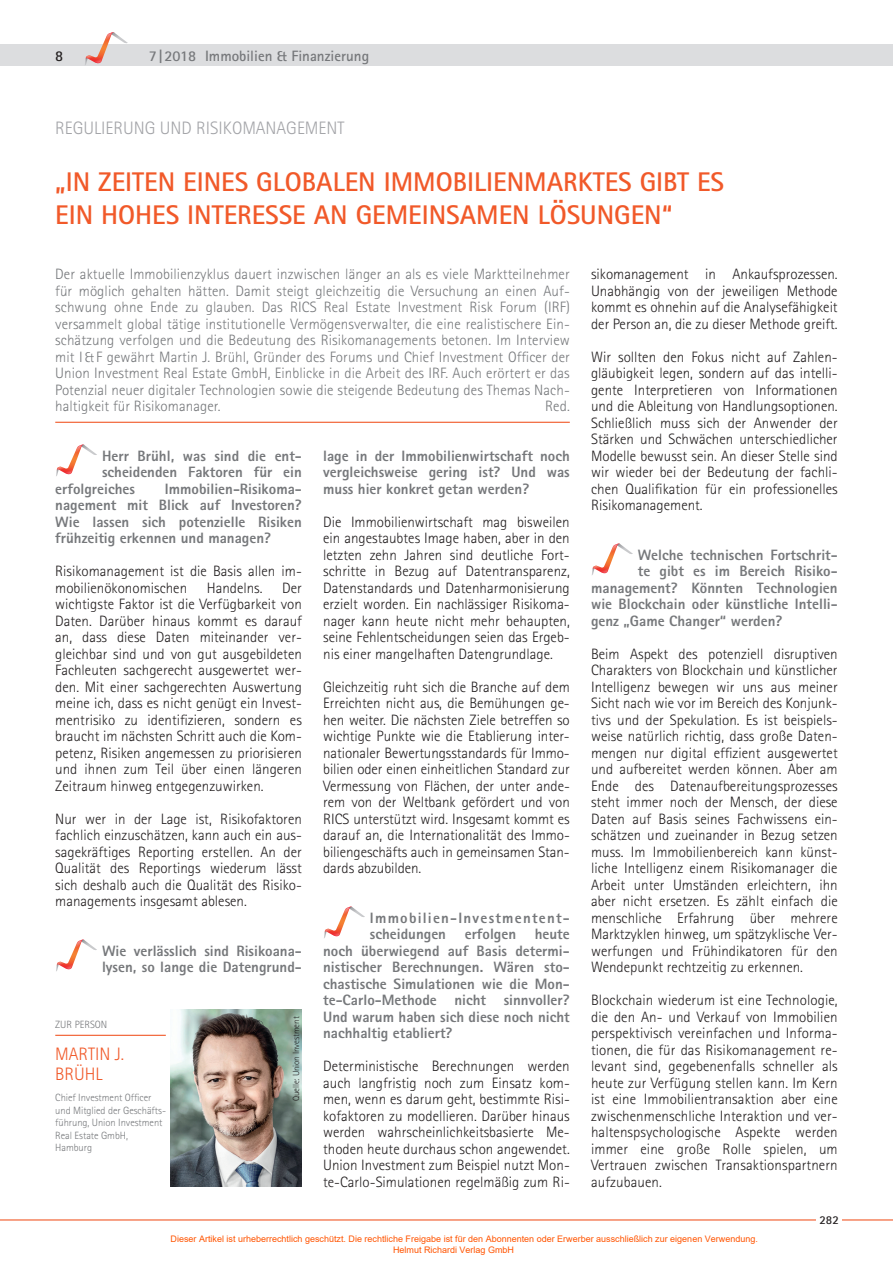
<style>
.page{position:relative;width:893px;height:1263px;background:#fff}
.page>*{position:absolute;margin:0;border:0;box-sizing:border-box;transform-origin:0 0}
.t1{font:700 27px/33px "Rotis Sans Serif";color:#f15929}
.t2{font:300 18px "Rotis Sans Serif";color:#a3a4a8}
.t3{font:300 18px/20.2px "Rotis Sans Serif";color:#f15929}
.t4{font:300 15px/16.5px "Rotis Sans Serif";color:#231f20;text-align:justify}
.t5{font:800 15px/16.5px "Rotis Sans Serif";color:#76787b;text-align:justify}
.t6{font:300 15px/16.5px "Rotis Sans Serif";letter-spacing:.005em;color:#76787b;text-align:justify}
.t7{font:700 15px "Rotis Sans Serif";color:#76787b}
.t8{font:800 15px "Rotis Sans Serif";letter-spacing:.08em;color:#76787b}
.t9{font:700 15px "Rotis Sans Serif";color:#231f20}
.t10{font:700 12px "Rotis Sans Serif";color:#231f20}
.t11{font:300 10.5px/12.6px "Rotis Sans Serif";letter-spacing:-.005em;color:#76787b}
.t12{font:9px/10.8px "Arial";color:#ff5400}
.t13{font:300 9px "Rotis Sans Serif";letter-spacing:-.01em;color:#231f20}
</style>
<div class="page">
<div style="left:0;top:45px;width:893px;height:21px;background:#dcdddf"></div>
<svg style="left:85px;top:32px;width:43px;height:33px"></svg>
<hr style="left:0;top:1219px;width:893px;height:1px;background:#f15929">
<div style="left:816px;top:1214px;width:26px;height:13px;background:#fff"></div>
<hr style="left:55px;top:422px;width:515px;height:1px;background:#f15929">
<svg style="left:56px;top:444px;width:41px;height:32px"></svg>
<svg style="left:56px;top:939px;width:41px;height:32px"></svg>
<svg style="left:324px;top:906px;width:41px;height:32px"></svg>
<svg style="left:592px;top:543px;width:41px;height:32px"></svg>
<img style="left:170px;top:1010px;width:132px;height:176px">
<hr style="left:55px;top:1035px;width:111px;height:1px;background:#f15929">
<p class="t9" style="left:55px;top:46px;width:10px">8</p>
<p class="t7" style="left:149px;top:46px;width:222px">7|2018 Immobilien &amp; Finanzierung</p>
<p class="t2" style="left:55px;top:117px;width:291px">REGULIERUNG UND RISIKOMANAGEMENT</p>
<h1 class="t1" style="left:55px;top:165px;width:670px">„IN ZEITEN EINES GLOBALEN IMMOBILIENMARKTES GIBT ES<br>EIN HOHES INTERESSE AN GEMEINSAMEN LÖSUNGEN“</h1>
<p class="t6" style="left:55px;top:266px;width:516px">Der aktuelle Immobilienzyklus dauert inzwischen länger an als es viele Marktteilnehmer für möglich gehalten hätten. Damit steigt gleichzeitig die Versuchung an einen Auf&shy;schwung ohne Ende zu glauben. Das RICS Real Estate Investment Risk Forum (IRF) versammelt global tätige institutionelle Vermögensverwalter, die eine realistischere Ein&shy;schätzung verfolgen und die Bedeutung des Risikomanagements betonen. Im Interview mit I&amp;F gewährt Martin J. Brühl, Gründer des Forums und Chief Investment Officer der Union Investment Real Estate GmbH, Einblicke in die Arbeit des IRF. Auch erörtert er das Potenzial neuer digitaler Technologien sowie die steigende Bedeutung des Themas Nach&shy;haltigkeit für Risikomanager.</p>
<p class="t6" style="left:545px;top:398px;width:26px">Red.</p>
<p class="t5" style="left:102px;top:447px;width:201px">Herr Brühl, was sind die ent-</p>
<p class="t5" style="left:102px;top:464px;width:201px">scheidenden Faktoren für ein</p>
<p class="t5" style="left:55px;top:480px;width:81px">erfolgreiches</p>
<p class="t5" style="left:55px;top:480px;width:248px;text-indent:110px">Immobilien-Risikoma&shy;nagement mit Blick auf Investoren?<br>Wie lassen sich potenzielle Risiken frühzeitig erkennen und managen?</p>
<p class="t4" style="left:55px;top:563px;width:248px">Risikomanagement ist die Basis allen im&shy;mobilienökonomischen</p>
<p class="t4" style="left:55px;top:579px;width:248px;text-indent:227px">Der wichtigste Faktor ist die Verfügbarkeit von Daten. Darüber hinaus kommt es darauf an, dass diese Daten miteinander ver&shy;gleichbar sind und von gut ausgebildeten Fachleuten sachgerecht ausgewertet wer&shy;den. Mit einer sachgerechten Auswertung meine ich, dass es nicht genügt ein Invest&shy;mentrisiko zu identifizieren, sondern es braucht im nächsten Schritt auch die Kom&shy;petenz, Risiken angemessen zu priorisieren und ihnen zum Teil über einen längeren Zeitraum hinweg entgegenzuwirken.</p>
<p class="t4" style="left:55px;top:810px;width:248px">Nur wer in der Lage ist, Risikofaktoren fachlich einzuschätzen, kann auch ein aus&shy;sagekräftiges Reporting erstellen. An der Qualität des Reportings wiederum lässt sich deshalb auch die Qualität des Risiko&shy;managements insgesamt ablesen.</p>
<p class="t5" style="left:102px;top:942px;width:201px">Wie verlässlich sind Risikoana&shy;lysen, so lange die Datengrund-</p>
<p class="t4" style="left:207px;top:579px;width:57px">Handelns.</p>
<p class="t11" style="left:55px;top:1018px;width:54px">ZUR PERSON</p>
<p class="t3" style="left:55px;top:1043px;width:70px">MARTIN J.<br>BRÜHL</p>
<p class="t11" style="left:55px;top:1091px;width:98px">Chief Investment Officer</p>
<p class="t11" style="left:55px;top:1104px;width:112px">und Mitglied der Geschäfts&shy;führung, Union Investment<br>Real Estate GmbH,<br>Hamburg</p>
<p class="t13" style="left:291px;top:1101px;width:86px;rotate:-90deg">Quelle: Union Investment</p>
<p class="t5" style="left:323px;top:447px;width:248px">lage in der Immobilienwirtschaft noch vergleichsweise gering ist? Und was muss hier konkret getan werden?</p>
<p class="t4" style="left:323px;top:513px;width:248px">Die Immobilienwirtschaft mag bisweilen ein angestaubtes Image haben, aber in den letzten zehn Jahren sind deutliche Fort&shy;schritte in Bezug auf Datentransparenz, Datenstandards und Datenharmonisierung erzielt worden. Ein nachlässiger Risikoma&shy;nager kann heute nicht mehr behaupten, seine Fehlentscheidungen seien das Ergeb&shy;nis einer mangelhaften Datengrundlage.</p>
<p class="t4" style="left:323px;top:678px;width:248px">Gleichzeitig ruht sich die Branche auf dem Erreichten nicht aus, die Bemühungen ge&shy;hen weiter. Die nächsten Ziele betreffen so wichtige Punkte wie die Etablierung inter&shy;nationaler Bewertungsstandards für Immo&shy;bilien oder einen einheitlichen Standard zur Vermessung von Flächen, der unter ande&shy;rem von der Weltbank gefördert und von RICS unterstützt wird. Insgesamt kommt es darauf an, die Internationalität des Immo&shy;biliengeschäfts auch in gemeinsamen Stan&shy;dards abzubilden.</p>
<p class="t8" style="left:370px;top:908px;width:201px">Immobilien-Investmentent-</p>
<p class="t5" style="left:370px;top:926px;width:201px">scheidungen erfolgen heute</p>
<p class="t5" style="left:323px;top:942px;width:248px">noch überwiegend auf Basis determi-</p>
<p class="t5" style="left:323px;top:959px;width:248px">nistischer Berechnungen. Wären sto-</p>
<p class="t5" style="left:323px;top:975px;width:248px">chastische Simulationen wie die Mon-</p>
<p class="t5" style="left:323px;top:992px;width:248px">te-Carlo-Methode nicht sinnvoller?</p>
<p class="t5" style="left:323px;top:1008px;width:248px">Und warum haben sich diese noch nicht</p>
<p class="t5" style="left:323px;top:1025px;width:131px">nachhaltig etabliert?</p>
<p class="t4" style="left:323px;top:1058px;width:248px">Deterministische Berechnungen werden auch langfristig noch zum Einsatz kom&shy;men, wenn es darum geht, bestimmte Risi&shy;kofaktoren zu modellieren. Darüber hinaus werden wahrscheinlichkeitsbasierte Me&shy;thoden heute durchaus schon angewendet.<br>Union Investment zum Beispiel nutzt Mon&shy;te-Carlo-Simulationen regelmäßig zum Ri-</p>
<p class="t4" style="left:591px;top:266px;width:248px">sikomanagement in Ankaufsprozessen.<br>Unabhängig von der jeweiligen Methode kommt es ohnehin auf die Analysefähigkeit der Person an, die zu dieser Methode greift.</p>
<p class="t4" style="left:591px;top:348px;width:248px">Wir sollten den Fokus nicht auf Zahlen&shy;gläubigkeit legen, sondern auf das intelli&shy;gente Interpretieren von Informationen und die Ableitung von Handlungsoptionen.<br>Schließlich muss sich der Anwender der Stärken und Schwächen unterschiedlicher Modelle bewusst sein. An dieser Stelle sind wir wieder bei der Bedeutung der fachli&shy;chen Qualifikation für ein professionelles Risikomanagement.</p>
<p class="t5" style="left:638px;top:546px;width:201px">Welche technischen Fortschrit-</p>
<p class="t5" style="left:638px;top:563px;width:200px">te gibt es im Bereich Risiko-</p>
<p class="t5" style="left:591px;top:579px;width:248px">management? Könnten Technologien</p>
<p class="t5" style="left:591px;top:596px;width:248px">wie Blockchain oder künstliche Intelli-</p>
<p class="t5" style="left:591px;top:612px;width:193px">genz „Game Changer“ werden?</p>
<p class="t4" style="left:591px;top:645px;width:248px">Beim Aspekt des potenziell disruptiven Charakters von Blockchain und künstlicher Intelligenz bewegen wir uns aus meiner Sicht nach wie vor im Bereich des Konjunk&shy;tivs und der Spekulation. Es ist beispiels&shy;weise natürlich richtig, dass große Daten&shy;mengen nur digital effizient ausgewertet und aufbereitet werden können. Aber am Ende des Datenaufbereitungsprozesses steht immer noch der Mensch, der diese Daten auf Basis seines Fachwissens ein&shy;schätzen und zueinander in Bezug setzen muss. Im Immobilienbereich kann künst&shy;liche Intelligenz einem Risikomanager die Arbeit unter Umständen erleichtern, ihn aber nicht ersetzen. Es zählt einfach die menschliche Erfahrung über mehrere Marktzyklen hinweg, um spätzyklische Ver&shy;werfungen und Frühindikatoren für den Wendepunkt rechtzeitig zu erkennen.</p>
<p class="t4" style="left:591px;top:992px;width:248px">Blockchain wiederum ist eine Technologie, die den An- und Verkauf von Immobilien perspektivisch vereinfachen und Informa&shy;tionen, die für das Risikomanagement re&shy;levant sind, gegebenenfalls schneller als heute zur Verfügung stellen kann. Im Kern ist eine Immobilientransaktion aber eine zwischenmenschliche Interaktion und ver&shy;haltenspsychologische Aspekte werden immer eine große Rolle spielen, um Vertrauen zwischen Transaktionspartnern aufzubauen.</p>
<p class="t10" style="left:819px;top:1212px;width:21px">282</p>
<p class="t12" style="left:393px;top:1233px;width:366px;text-indent:-223px">Dieser Artikel ist urheberrechtlich geschützt. Die rechtliche Freigabe ist für den Abonnenten oder Erwerber ausschließlich zur eigenen Verwendung.<br>Helmut Richardi Verlag GmbH</p>
</div>
